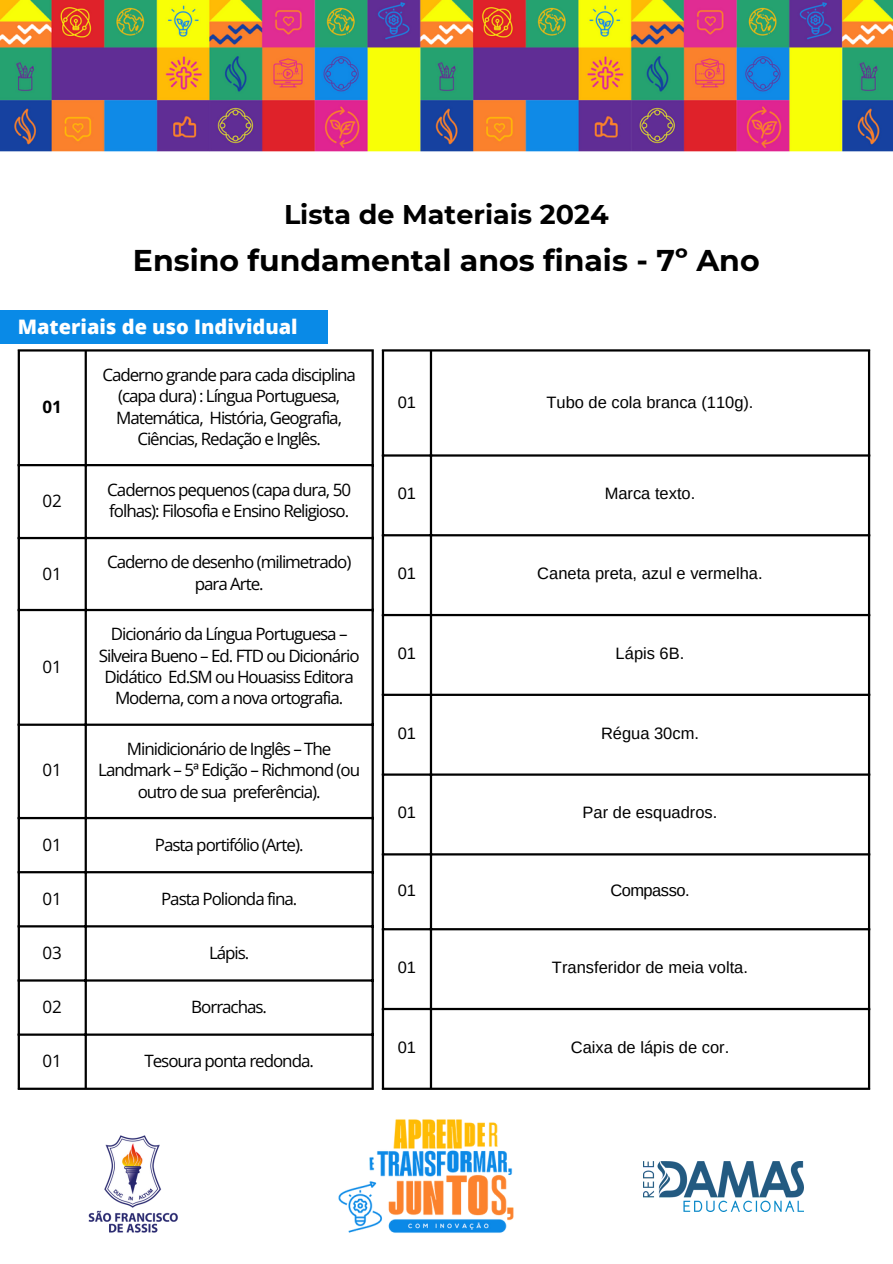
<style>
.page{position:relative;width:893px;height:1264px;background:#fff}
.page>*{position:absolute;margin:0;border:0;box-sizing:border-box;transform-origin:0 0}
.t1{font:700 30px "Montserrat";color:#000}
.t2{font:700 27px "Montserrat";color:#000}
.t3{font:800 19.95px "Open Sans";color:#fff}
.t4{font:16.95px/21.3px "Open Sans";letter-spacing:-.06em;color:#000;text-align:center}
.t5{font:700 16.95px "Open Sans";color:#000}
.t6{font:16.5px "Arimo";color:#000}
.t7{font:16.5px "Arimo";letter-spacing:-.03em;color:#000}
</style>
<div class="page">
<img style="left:0;top:0;width:892px;height:1212px">
<div style="left:0;top:310px;width:328px;height:33px;background:#098ae7"></div>
<hr style="left:18px;top:351px;width:2px;height:736px;background:#000">
<hr style="left:85px;top:351px;width:2px;height:736px;background:#000">
<hr style="left:371px;top:351px;width:3px;height:736px;background:#000">
<hr style="left:18px;top:349px;width:356px;height:2px;background:#000">
<hr style="left:18px;top:464px;width:356px;height:2px;background:#000">
<hr style="left:18px;top:537px;width:356px;height:2px;background:#000">
<hr style="left:18px;top:609px;width:356px;height:2px;background:#000">
<hr style="left:18px;top:723px;width:356px;height:2px;background:#000">
<hr style="left:18px;top:817px;width:356px;height:2px;background:#000">
<hr style="left:18px;top:871px;width:356px;height:2px;background:#000">
<hr style="left:18px;top:925px;width:356px;height:2px;background:#000">
<hr style="left:18px;top:979px;width:356px;height:2px;background:#000">
<hr style="left:18px;top:1033px;width:356px;height:2px;background:#000">
<hr style="left:18px;top:1087px;width:356px;height:2px;background:#000">
<hr style="left:382px;top:351px;width:2px;height:736px;background:#000">
<hr style="left:430px;top:351px;width:2px;height:736px;background:#000">
<hr style="left:867px;top:351px;width:3px;height:736px;background:#000">
<hr style="left:382px;top:349px;width:488px;height:2px;background:#000">
<hr style="left:382px;top:454px;width:488px;height:2px;background:#000">
<hr style="left:382px;top:534px;width:488px;height:2px;background:#000">
<hr style="left:382px;top:614px;width:488px;height:2px;background:#000">
<hr style="left:382px;top:693px;width:488px;height:3px;background:#000">
<hr style="left:382px;top:773px;width:488px;height:2px;background:#000">
<hr style="left:382px;top:853px;width:488px;height:2px;background:#000">
<hr style="left:382px;top:928px;width:488px;height:2px;background:#000">
<hr style="left:382px;top:1007px;width:488px;height:3px;background:#000">
<hr style="left:382px;top:1087px;width:488px;height:2px;background:#000">
<img style="left:643px;top:1160px;width:160px;height:51px">
<img style="left:56px;top:1132px;width:153px;height:101px">
<img style="left:321px;top:1068px;width:209px;height:165px">
<p class="t2" style="left:284px;top:198px;width:326px">Lista de Materiais 2024</p>
<p class="t1" style="left:133px;top:242px;width:628px">Ensino fundamental anos finais - 7º Ano</p>
<p class="t3" style="left:18px;top:312px;width:281px">Materiais de uso Individual</p>
<p class="t5" style="left:43px;top:395px;width:21px">01</p>
<p class="t4" style="left:102px;top:363px;width:255px">Caderno grande para cada disciplina (capa dura) : Língua Portuguesa, Matemática, História, Geografia, Ciências, Redação e Inglês.</p>
<p class="t4" style="left:43px;top:489px;width:21px">02</p>
<p class="t4" style="left:107px;top:478px;width:245px;text-align:left">Cadernos pequenos (capa dura, 50 folhas): Filosofia e Ensino Religioso.</p>
<p class="t4" style="left:43px;top:562px;width:21px">01</p>
<p class="t4" style="left:107px;top:551px;width:246px">Caderno de desenho (milimetrado) para Arte.</p>
<p class="t4" style="left:43px;top:655px;width:21px">01</p>
<p class="t4" style="left:43px;top:759px;width:21px">01</p>
<p class="t4" style="left:99px;top:623px;width:262px">Dicionário da Língua Portuguesa – Silveira Bueno – Ed. FTD ou Dicionário Didático Ed.SM ou Houasiss Editora Moderna, com a nova ortografia.</p>
<p class="t4" style="left:98px;top:737px;width:263px">Minidicionário de Inglês – The<br>Landmark – 5ª Edição – Richmond (ou outro de sua preferência).</p>
<p class="t4" style="left:43px;top:833px;width:21px">01</p>
<p class="t4" style="left:155px;top:833px;width:150px">Pasta portifólio (Arte).</p>
<p class="t4" style="left:43px;top:887px;width:21px">01</p>
<p class="t4" style="left:161px;top:887px;width:138px">Pasta Polionda fina.</p>
<p class="t4" style="left:43px;top:941px;width:21px">03</p>
<p class="t4" style="left:209px;top:941px;width:42px">Lápis.</p>
<p class="t4" style="left:43px;top:995px;width:21px">02</p>
<p class="t4" style="left:191px;top:995px;width:77px">Borrachas.</p>
<p class="t4" style="left:43px;top:1050px;width:21px">01</p>
<p class="t4" style="left:144px;top:1050px;width:171px">Tesoura ponta redonda.</p>
<p class="t6" style="left:398px;top:393px;width:20px">01</p>
<p class="t6" style="left:546px;top:393px;width:208px">Tubo de cola branca (110g).</p>
<p class="t6" style="left:398px;top:484px;width:20px">01</p>
<p class="t6" style="left:604px;top:484px;width:92px">Marca texto.</p>
<p class="t6" style="left:398px;top:564px;width:20px">01</p>
<p class="t6" style="left:537px;top:564px;width:227px">Caneta preta, azul e vermelha.</p>
<p class="t6" style="left:398px;top:644px;width:20px">01</p>
<p class="t6" style="left:615px;top:644px;width:70px">Lápis 6B.</p>
<p class="t6" style="left:398px;top:723px;width:20px">01</p>
<p class="t6" style="left:601px;top:723px;width:99px">Régua 30cm.</p>
<p class="t6" style="left:398px;top:803px;width:20px">01</p>
<p class="t6" style="left:582px;top:803px;width:136px">Par de esquadros.</p>
<p class="t6" style="left:398px;top:881px;width:20px">01</p>
<p class="t7" style="left:610px;top:881px;width:81px">Compasso.</p>
<p class="t6" style="left:398px;top:958px;width:20px">01</p>
<p class="t6" style="left:552px;top:958px;width:197px">Transferidor de meia volta.</p>
<p class="t6" style="left:398px;top:1037px;width:20px">01</p>
<p class="t6" style="left:570px;top:1037px;width:160px">Caixa de lápis de cor.</p>
</div>
